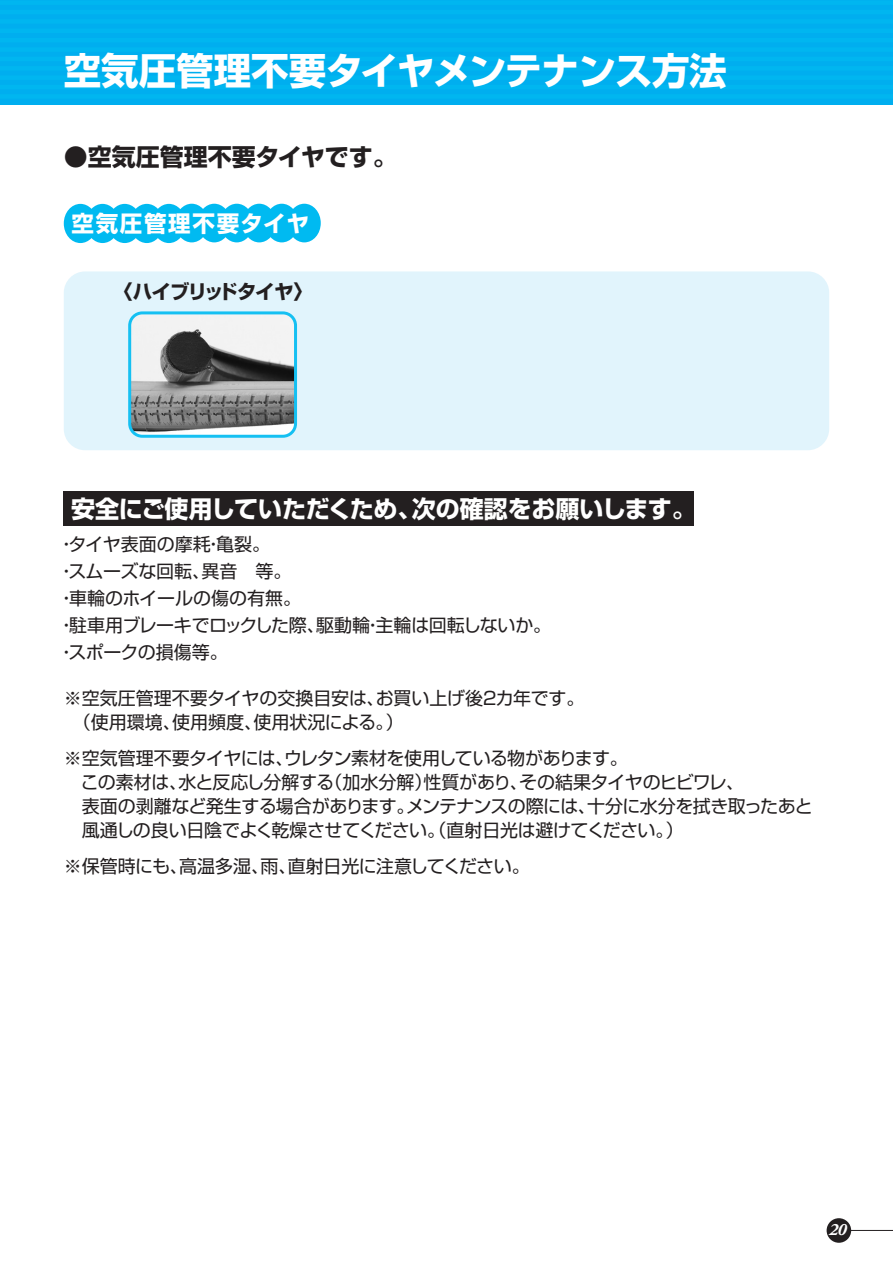
<style>
.page{position:relative;width:893px;height:1263px;background:#fff}
.page>*{position:absolute;margin:0;border:0;box-sizing:border-box;transform-origin:0 0}
.t1{font:700 37.5px "Shin Go Pro";letter-spacing:-.02em;color:#fff}
.t2{font:700 24px "Shin Go Pro";letter-spacing:-.015em;color:#fff}
.t3{font:700 24px "Shin Go Pro";color:#231f20}
.t4{font:700 22.5px "Shin Go Pro";letter-spacing:.075em;color:#fff}
.t5{font:700 19.5px "Shin Go Pro";letter-spacing:-.05em;color:#231f20}
.t6{font:18px/27px "Shin Go Pro";letter-spacing:-.02em;color:#231f20}
.t7{font:18px/24px "Shin Go Pro";color:#231f20}
.t8{font:italic 700 17.4px "Adobe Garamond Pro";color:#fff}
</style>
<div class="page">
<div style="left:64px;top:271px;width:765px;height:179px;background:#e1f4fc;border-radius:21px"></div>
<img style="left:132px;top:315px;width:161px;height:119px">
<div style="left:128px;top:311px;width:169px;height:127px;border:3px solid #15c0f2;border-radius:13px"></div>
<div style="left:0;top:0;width:893px;height:104px;background:#00aeef"></div>
<div style="left:0;top:94px;width:893px;height:5px;background:#00b6f0"></div>
<hr style="left:0;top:85px;width:893px;height:4px;background:#00b6f0">
<div style="left:0;top:75px;width:893px;height:5px;background:#00b6f0"></div>
<div style="left:0;top:66px;width:893px;height:5px;background:#00b6f0"></div>
<hr style="left:0;top:57px;width:893px;height:4px;background:#00b6f0">
<div style="left:0;top:47px;width:893px;height:5px;background:#00b6f0"></div>
<hr style="left:0;top:38px;width:893px;height:4px;background:#00b6f0">
<hr style="left:0;top:29px;width:893px;height:4px;background:#00b6f0">
<div style="left:0;top:19px;width:893px;height:5px;background:#00b6f0"></div>
<hr style="left:0;top:10px;width:893px;height:4px;background:#00b6f0">
<div style="left:0;top:0;width:893px;height:5px;background:#00b6f0"></div>
<hr style="left:839px;top:1230px;width:54px;height:1px;background:#231f20">
<div style="left:827px;top:1218px;width:24px;height:25px;background:#231f20;border-radius:50%"></div>
<svg style="left:64px;top:204px;width:257px;height:39px;background:#1ac1f2"></svg>
<div style="left:64px;top:492px;width:630px;height:34px;background:#231f20"></div>
<h1 class="t1" style="left:64px;top:41px;width:665px">空気圧管理不要タイヤメンテナンス方法</h1>
<h2 class="t3" style="left:64px;top:138px;width:334px">●空気圧管理不要タイヤです。</h2>
<p class="t4" style="left:72px;top:205px;width:239px">空気圧管理不要タイヤ</p>
<p class="t5" style="left:113px;top:276px;width:201px">〈ハイブリッドタイヤ〉</p>
<h2 class="t2" style="left:71px;top:490px;width:626px">安全にご使用していただくため、次の確認をお願いします。</h2>
<p class="t6" style="left:57px;top:529px;width:495px">・タイヤ表面の摩耗・亀裂。<br>・スムーズな回転、異音　等。<br>・車輪のホイールの傷の有無。<br>・駐車用ブレーキでロックした際、駆動輪・主輪は回転しないか。・スポークの損傷等。</p>
<p class="t7" style="left:64px;top:684px;width:522px">※空気圧管理不要タイヤの交換目安は、お買い上げ後２カ年です。　（使用環境、使用頻度、使用状況による。）</p>
<p class="t6" style="left:81px;top:744px;width:733px;line-height:24px;text-indent:-17px">※空気管理不要タイヤには、ウレタン素材を使用している物があります。<br>この素材は、水と反応し分解する（加水分解）性質があり、その結果タイヤのヒビワレ、<br>表面の剥離など発生する場合があります。メンテナンスの際には、十分に水分を拭き取ったあと風通しの良い日陰でよく乾燥させてください。（直射日光は避けてください。）</p>
<p class="t6" style="left:64px;top:850px;width:467px">※保管時にも、高温多湿、雨、直射日光に注意してください。</p>
<p class="t8" style="left:829px;top:1220px;width:19px">20</p>
</div>
